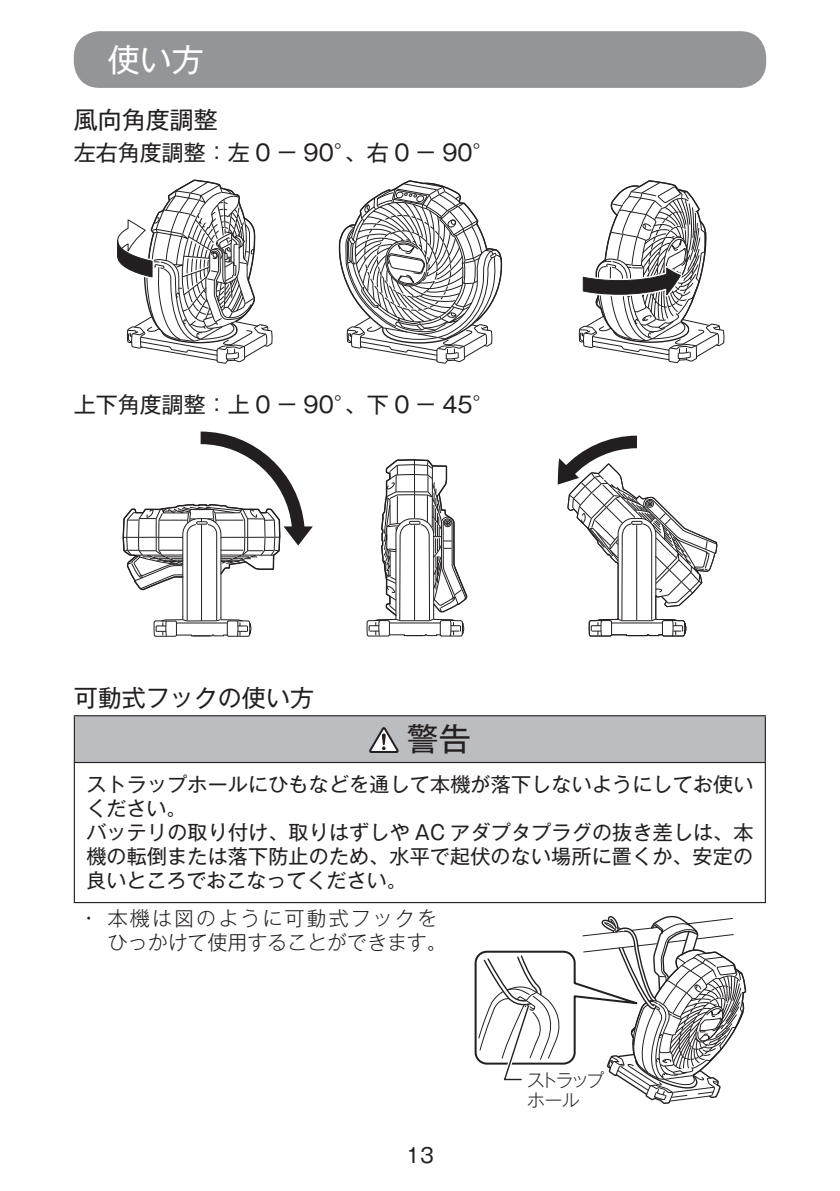
<style>
.page{position:relative;width:840px;height:1191px;background:#fff}
.page>*{position:absolute;margin:0;border:0;box-sizing:border-box;transform-origin:0 0}
.t1{font:32px "Gothic MB101 Pro";color:#fff}
.t2{font:32px "Gothic MB101 Pro";color:#231f20}
.t3{font:24px "Gothic MB101 Pro";color:#231f20}
.t4{font:22px "Gothic MB101 Pro";color:#231f20}
.t5{font:20px/24px "Gothic MB101 Pro";letter-spacing:.01em;color:#231f20}
.t6{font:300 20px/24px "Gothic MB101 Pro";letter-spacing:-.005em;color:#231f20}
.t7{font:300 18px/20px "Gothic MB101 Pro";letter-spacing:-.145em;color:#231f20}
</style>
<div class="page">
<div style="left:74px;top:31px;width:691px;height:57px;background:#939598;border-radius:26px"></div>
<svg style="left:338px;top:180px;width:164px;height:184px"></svg>
<svg style="left:578px;top:180px;width:146px;height:184px"></svg>
<svg style="left:117px;top:179px;width:155px;height:185px"></svg>
<svg style="left:366px;top:459px;width:102px;height:178px"></svg>
<svg style="left:557px;top:435px;width:160px;height:202px"></svg>
<svg style="left:122px;top:431px;width:191px;height:206px"></svg>
<div style="left:74px;top:715px;width:690px;height:47px;background:#bcbdc0"></div>
<hr style="left:74px;top:763px;width:1px;height:139px;background:#231f20">
<hr style="left:764px;top:763px;width:1px;height:139px;background:#231f20">
<hr style="left:74px;top:715px;width:691px;height:1px;background:#231f20">
<hr style="left:74px;top:716px;width:1px;height:46px;background:#231f20">
<hr style="left:764px;top:716px;width:1px;height:46px;background:#231f20">
<hr style="left:74px;top:762px;width:691px;height:1px;background:#231f20">
<hr style="left:74px;top:902px;width:691px;height:1px;background:#231f20">
<svg style="left:369px;top:727px;width:29px;height:26px"></svg>
<svg style="left:474px;top:915px;width:272px;height:189px"></svg>
<h1 class="t1" style="left:108px;top:33px;width:97px">使い方</h1>
<p class="t3" style="left:74px;top:100px;width:145px">風向角度調整</p>
<p class="t4" style="left:74px;top:134px;width:422px">左右角度調整：左 0 － 90°、右 0 － 90°</p>
<p class="t4" style="left:74px;top:386px;width:422px">上下角度調整：上 0 － 90°、下 0 － 45°</p>
<p class="t3" style="left:74px;top:677px;width:241px">可動式フックの使い方</p>
<h1 class="t2" style="left:406px;top:712px;width:65px">警告</h1>
<p class="t5" style="left:86px;top:769px;width:668px">ストラップホールにひもなどを通して本機が落下しないようにしてお使いください。<br>バッテリの取り付け、取りはずしや AC アダプタプラグの抜き差しは、本機の転倒または落下防止のため、水平で起伏のない場所に置くか、安定の良いところでおこなってください。</p>
<p class="t6" style="left:108px;top:904px;width:340px;text-indent:-23px">• 本機は図のように可動式フックをひっかけて使用することができます。</p>
<p class="t5" style="left:406px;top:1140px;width:29px">13</p>
<p class="t7" style="left:526px;top:1067px;width:79px">ストラップホール</p>
</div>
